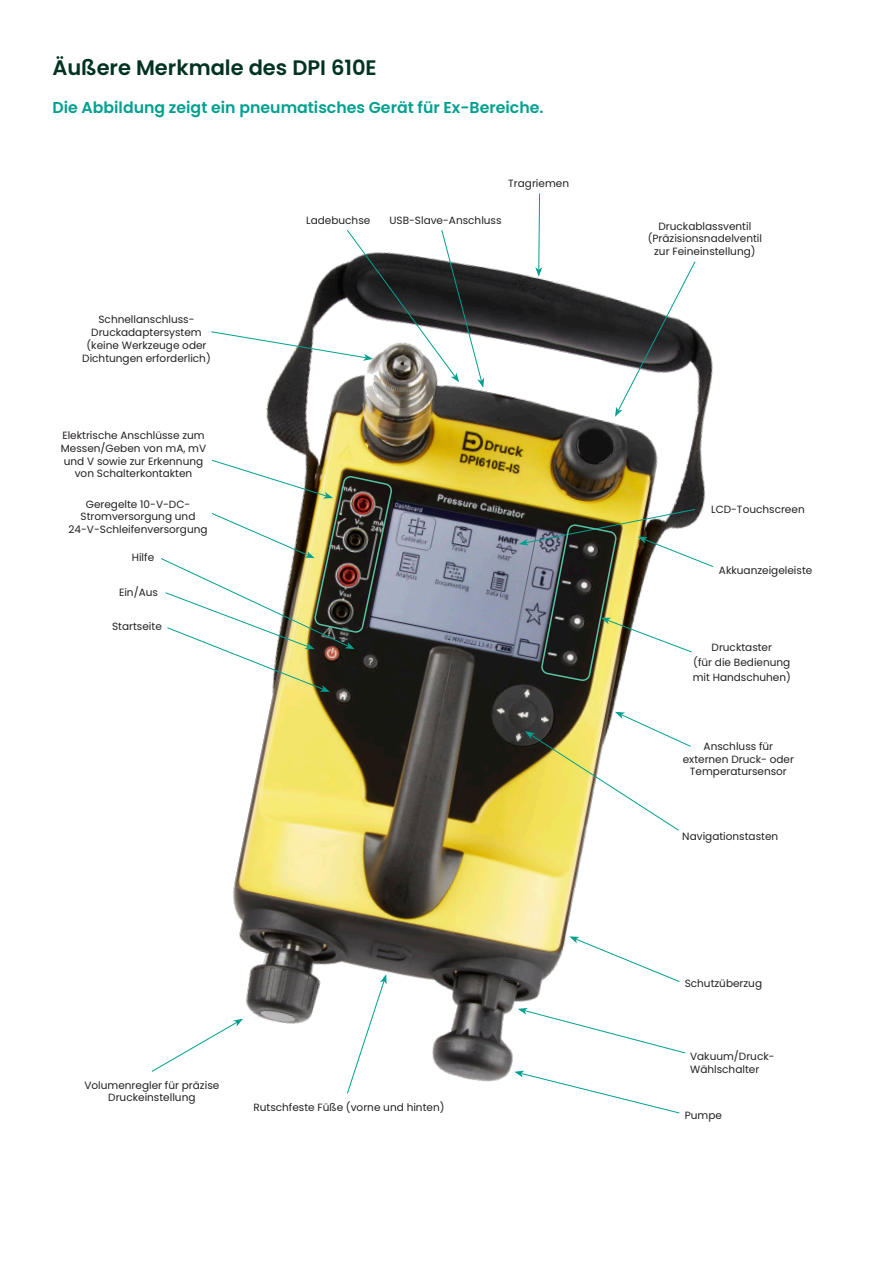
<style>
.page{position:relative;width:893px;height:1263px;background:#fff}
.page>*{position:absolute;margin:0;border:0;box-sizing:border-box;transform-origin:0 0}
.t1{font:600 21px "Poppins";color:#003323}
.t2{font:600 15.75px "Poppins";color:#00a08f}
.t3{font:10.5px/12.8px "Poppins";color:#231f20;text-align:center}
</style>
<div class="page">
<img style="left:233px;top:267px;width:480px;height:815px">
<svg style="left:535px;top:193px;width:7px;height:84px"></svg>
<svg style="left:615px;top:261px;width:81px;height:156px"></svg>
<svg style="left:569px;top:936px;width:111px;height:46px"></svg>
<svg style="left:346px;top:974px;width:41px;height:120px"></svg>
<svg style="left:151px;top:1019px;width:92px;height:53px"></svg>
<svg style="left:514px;top:1071px;width:166px;height:43px"></svg>
<img style="left:161px;top:459px;width:233px;height:233px">
<svg style="left:211px;top:230px;width:273px;height:158px"></svg>
<svg style="left:518px;top:1008px;width:168px;height:46px"></svg>
<svg style="left:519px;top:508px;width:195px;height:175px"></svg>
<svg style="left:525px;top:712px;width:167px;height:119px"></svg>
<h1 class="t1" style="left:52px;top:55px;width:326px">Äußere Merkmale des DPI 610E</h1>
<h2 class="t2" style="left:52px;top:98px;width:493px">Die Abbildung zeigt ein pneumatisches Gerät für Ex-Bereiche.</h2>
<p class="t3" style="left:82px;top:313px;width:130px">Schnellanschluss-<br>Druckadaptersystem (keine Werkzeuge oder<br>Dichtungen erforderlich)</p>
<p class="t3" style="left:61px;top:429px;width:147px">Elektrische Anschlüsse zum<br>Messen/Geben von mA, mV und V sowie zur Erkennung von Schalterkontakten</p>
<p class="t3" style="left:69px;top:498px;width:140px">Geregelte 10-V-DC-<br>Stromversorgung und<br>24-V-Schleifenversorgung</p>
<p class="t3" style="left:132px;top:551px;width:24px">Hilfe</p>
<p class="t3" style="left:119px;top:586px;width:40px">Ein/Aus</p>
<p class="t3" style="left:112px;top:620px;width:51px">Startseite</p>
<p class="t3" style="left:306px;top:214px;width:66px">Ladebuchse</p>
<p class="t3" style="left:508px;top:177px;width:62px">Tragriemen</p>
<p class="t3" style="left:389px;top:214px;width:114px">USB-Slave-Anschluss</p>
<p class="t3" style="left:84px;top:1079px;width:136px">Volumenregler für präzise<br>Druckeinstellung</p>
<p class="t3" style="left:253px;top:1100px;width:193px">Rutschfeste Füße (vorne und hinten)</p>
<p class="t3" style="left:648px;top:220px;width:116px">Druckablassventil (Präzisionsnadelventil zur Feineinstellung)</p>
<p class="t3" style="left:711px;top:503px;width:95px">LCD-Touchscreen</p>
<p class="t3" style="left:719px;top:564px;width:95px">Akkuanzeigeleiste</p>
<p class="t3" style="left:693px;top:640px;width:100px;line-height:15px">Drucktaster<br>(für die Bedienung mit Handschuhen)</p>
<p class="t3" style="left:683px;top:740px;width:113px">Anschluss für externen Druck- oder<br>Temperatursensor</p>
<p class="t3" style="left:682px;top:830px;width:97px">Navigationstasten</p>
<p class="t3" style="left:685px;top:977px;width:79px">Schutzüberzug</p>
<p class="t3" style="left:690px;top:1050px;width:86px;text-align:left">Vakuum/Druck-<br>Wählschalter</p>
<p class="t3" style="left:685px;top:1108px;width:39px">Pumpe</p>
</div>
